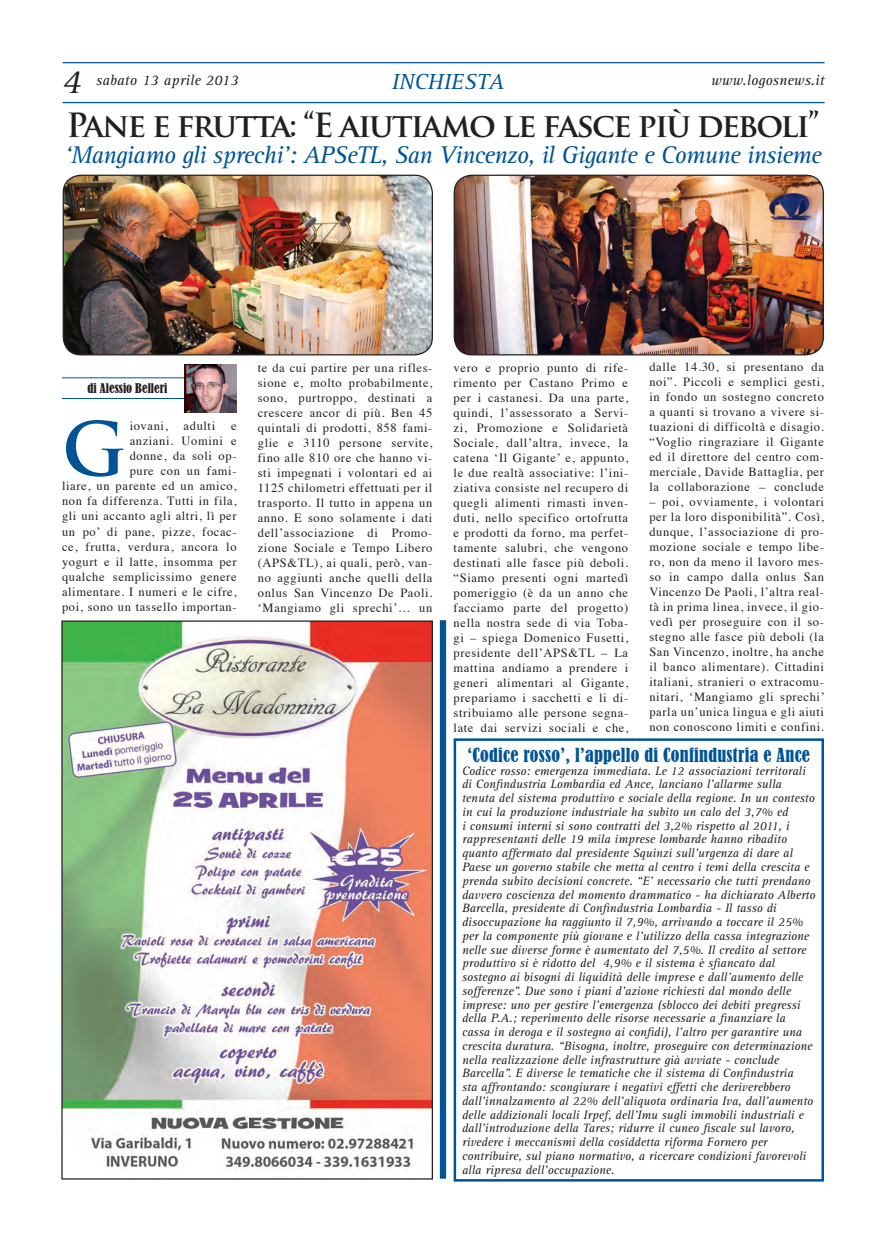
<style>
.page{position:relative;width:886px;height:1241px;background:#fff}
.page>*{position:absolute;margin:0;border:0;box-sizing:border-box;transform-origin:0 0}
.t1{font:700 72.25px "Trajan Pro";color:#005495}
.t2{font:italic 35px "Rotis Serif";color:#231f20}
.t3{font:700 32.5px "Trajan Pro";letter-spacing:-.06em;color:#231f20}
.t4{font:italic 25px "Rotis Serif";letter-spacing:-.03em;color:#005495}
.t5{font:italic 22.5px "Rotis Serif";letter-spacing:.01em;color:#005495}
.t6{font:condensed 18.12px "Bernard";letter-spacing:.015em;color:#005495}
.t7{font:italic 15px "Rotis Serif";letter-spacing:.01em;color:#231f20}
.t8{font:12.5px/15px "Times";letter-spacing:.05em;color:#231f20;text-align:justify}
.t9{font:italic 12.5px/13.8px "Rotis Serif";color:#231f20}
.t10{font:condensed 12.5px "Bernard";color:#231f20}
</style>
<div class="page">
<img style="left:454px;top:175px;width:369px;height:180px">
<div style="left:454px;top:175px;width:370px;height:180px;border:1px solid #231f20;border-radius:18px"></div>
<hr style="left:63px;top:102px;width:761px;height:1px;background:#005495">
<hr style="left:63px;top:62px;width:761px;height:1px;background:#005495">
<img style="left:63px;top:622px;width:368px;height:548px">
<div style="left:440px;top:620px;width:6px;height:558px;background:#005495"></div>
<img style="left:63px;top:175px;width:369px;height:180px">
<div style="left:63px;top:175px;width:370px;height:180px;border:1px solid #231f20;border-radius:18px"></div>
<hr style="left:62px;top:377px;width:174px;height:1px;background:#005495">
<hr style="left:62px;top:398px;width:174px;height:1px;background:#005495">
<img style="left:184px;top:365px;width:53px;height:47px">
<div style="left:454px;top:738px;width:370px;height:443px;border:2px solid #005495"></div>
<p class="t2" style="left:63px;top:62px;width:21px">4</p>
<p class="t7" style="left:96px;top:72px;width:144px">sabato 13 aprile 2013</p>
<p class="t5" style="left:392px;top:68px;width:114px">INCHIESTA</p>
<p class="t7" style="left:711px;top:72px;width:115px">www.logosnews.it</p>
<p class="t3" style="left:66px;top:105px;width:754px">Pane e frutta: “E aiutiamo le fasce più deboli”</p>
<p class="t4" style="left:65px;top:140px;width:758px">‘Mangiamo gli sprechi’: APSeTL, San Vincenzo, il Gigante e Comune insieme</p>
<p class="t10" style="left:87px;top:380px;width:82px">di Alessio Belleri</p>
<p class="t1" style="left:62px;top:404px;width:66px">G</p>
<p class="t8" style="left:130px;top:417px;width:40px">iovani,</p>
<p class="t8" style="left:184px;top:417px;width:33px">adulti</p>
<p class="t8" style="left:62px;top:417px;width:176px;text-align:right">e<br>anziani. Uomini e<br>donne, da soli op-<br>pure con un fami-<br>liare, un parente ed un amico, non fa differenza. Tutti in fila, gli uni accanto agli altri, lì per un po’ di pane, pizze, focac&shy;ce, frutta, verdura, ancora lo yogurt e il latte, insomma per qualche semplicissimo genere alimentare. I numeri e le cifre, poi, sono un tassello importan-</p>
<p class="t8" style="left:258px;top:359px;width:176px">te da cui partire per una rifles&shy;sione e, molto probabilmente, sono, purtroppo, destinati a crescere ancor di più. Ben 45 quintali di prodotti, 858 fami&shy;glie e 3110 persone servite, fino alle 810 ore che hanno vi&shy;sti impegnati i volontari ed ai 1125 chilometri effettuati per il trasporto. Il tutto in appena un anno. E sono solamente i dati dell’associazione di Promo&shy;zione Sociale e Tempo Libero (APS&amp;TL), ai quali, però, van&shy;no aggiunti anche quelli della onlus San Vincenzo De Paoli. ‘Mangiamo gli sprechi’… un</p>
<p class="t8" style="left:454px;top:359px;width:176px">vero e proprio punto di rife&shy;rimento per Castano Primo e per i castanesi. Da una parte, quindi, l’assessorato a Servi&shy;zi, Promozione e Solidarietà Sociale, dall’altra, invece, la catena ‘Il Gigante’ e, appunto, le due realtà associative: l’ini&shy;ziativa consiste nel recupero di quegli alimenti rimasti inven&shy;duti, nello specifico ortofrutta e prodotti da forno, ma perfet&shy;tamente salubri, che vengono destinati alle fasce più deboli. “Siamo presenti ogni martedì pomeriggio (è da un anno che facciamo parte del progetto) nella nostra sede di via Toba&shy;gi – spiega Domenico Fusetti, presidente dell’APS&amp;TL – La mattina andiamo a prendere i generi alimentari al Gigante, prepariamo i sacchetti e li di&shy;stribuiamo alle persone segna&shy;late dai servizi sociali e che,</p>
<p class="t8" style="left:649px;top:358px;width:176px">dalle 14.30, si presentano da noi”. Piccoli e semplici gesti, in fondo un sostegno concreto a quanti si trovano a vivere si&shy;tuazioni di difficoltà e disagio. “Voglio ringraziare il Gigante ed il direttore del centro com&shy;merciale, Davide Battaglia, per la collaborazione – conclude</p>
<p class="t8" style="left:649px;top:493px;width:177px">– poi, ovviamente, i volontari per la loro disponibilità”. Così, dunque, l’associazione di pro&shy;mozione sociale e tempo libe&shy;ro, non da meno il lavoro mes&shy;so in campo dalla onlus San Vincenzo De Paoli, l’altra real&shy;tà in prima linea, invece, il gio&shy;vedì per proseguire con il so&shy;stegno alle fasce più deboli (la San Vincenzo, inoltre, ha anche il banco alimentare). Cittadini italiani, stranieri o extracomu&shy;nitari, ‘Mangiamo gli sprechi’ parla un’unica lingua e gli aiuti non conoscono limiti e confini.</p>
<p class="t6" style="left:467px;top:744px;width:344px">‘Codice rosso’, l’appello di Confindustria e Ance</p>
<p class="t9" style="left:462px;top:764px;width:355px">Codice rosso: emergenza immediata. Le 12 associazioni territorali di Confindustria Lombardia ed Ance, lanciano l’allarme sulla tenuta del sistema produttivo e sociale della regione. In un contesto in cui la produzione industriale ha subito un calo del 3,7% ed<br>i consumi interni si sono contratti del 3,2% rispetto al 2011, i rappresentanti delle 19 mila imprese lombarde hanno ribadito quanto affermato dal presidente Squinzi sull’urgenza di dare al Paese un governo stabile che metta al centro i temi della crescita e prenda subito decisioni concrete. “E’ necessario che tutti prendano davvero coscienza del momento drammatico - ha dichiarato Alberto Barcella, presidente di Confindustria Lombardia - Il tasso di disoccupazione ha raggiunto il 7,9%, arrivando a toccare il 25% per la componente più giovane e l’utilizzo della cassa integrazione nelle sue diverse forme è aumentato del 7,5%. Il credito al settore produttivo si è ridotto del 4,9% e il sistema è sfiancato dal sostegno ai bisogni di liquidità delle imprese e dall’aumento delle sofferenze”. Due sono i piani d’azione richiesti dal mondo delle imprese: uno per gestire l’emergenza (sblocco dei debiti pregressi della P.A.; reperimento delle risorse necessarie a finanziare la cassa in deroga e il sostegno ai confidi), l’altro per garantire una crescita duratura. “Bisogna, inoltre, proseguire con determinazione nella realizzazione delle infrastrutture già avviate - conclude Barcella”. E diverse le tematiche che il sistema di Confindustria<br>sta affrontando: scongiurare i negativi effetti che deriverebbero dall’innalzamento al 22% dell’aliquota ordinaria Iva, dall’aumento delle addizionali locali Irpef, dell’Imu sugli immobili industriali e dall’introduzione della Tares; ridurre il cuneo fiscale sul lavoro, rivedere i meccanismi della cosiddetta riforma Fornero per contribuire, sul piano normativo, a ricercare condizioni favorevoli alla ripresa dell’occupazione.</p>
</div>
